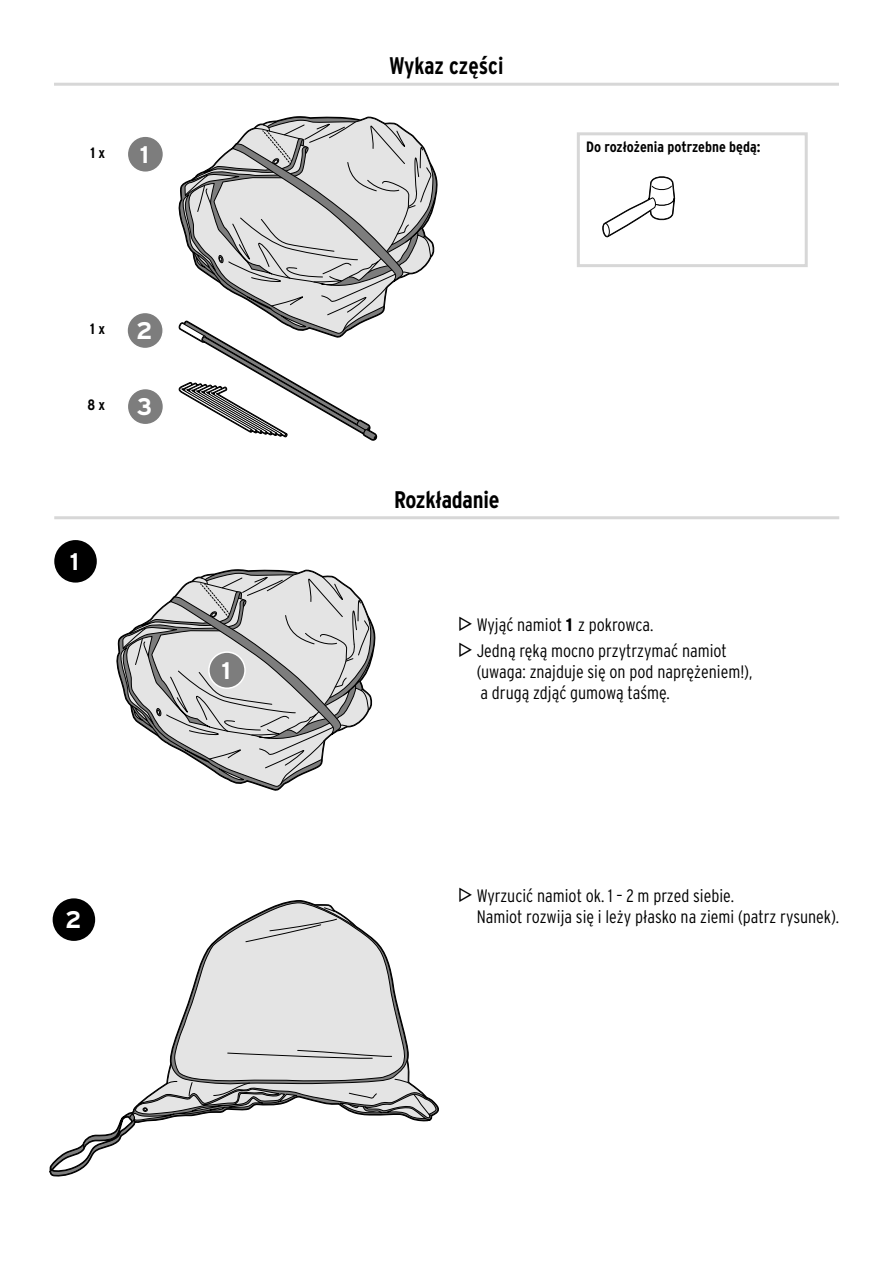
<style>
.page{position:relative;width:893px;height:1263px;background:#fff}
.page>*{position:absolute;margin:0;border:0;box-sizing:border-box;transform-origin:0 0}
.ID_M01_AUFBAU_HEADLI{font:700 condensed 24px "Interstate OT";letter-spacing:-.01em;color:#000;scale:.95 1}
.ID_M01_AUFBAU_HEADLI-2{font:700 condensed 24px "Interstate OT";letter-spacing:-.01em;color:#000}
.ID_M01_KREIS_GRAU{font:700 24px "Interstate OT";color:#fff}
.ID_M01_KREIS_SCHWARZ{font:700 24px "Interstate OT";color:#fff}
.t1{font:300 condensed 18px/21px "Interstate OT";color:#000}
.ID_M01_SUBLINE{font:700 condensed 15px "Interstate OT";color:#000}
.ID_M01_TEILELISTE_BA{font:700 condensed 15px "Interstate OT";color:#000}
.s1{font-family:"Cgq Logos";font-weight:400;font-stretch:normal}
.s2{font-weight:700;font-stretch:normal}
</style>
<div class="page">
<div style="left:127px;top:136px;width:36px;height:36px;background:#7d7d7d;border-radius:50%"></div>
<div style="left:127px;top:135px;width:37px;height:38px;border:2px solid #fff;border-radius:50%"></div>
<div style="left:127px;top:312px;width:36px;height:37px;background:#7d7d7d;border-radius:50%"></div>
<div style="left:126px;top:312px;width:38px;height:37px;border:2px solid #fff;border-radius:50%"></div>
<div style="left:127px;top:388px;width:36px;height:37px;background:#7d7d7d;border-radius:50%"></div>
<div style="left:127px;top:388px;width:37px;height:37px;border:2px solid #fff;border-radius:50%"></div>
<svg style="left:271px;top:116px;width:111px;height:5px"></svg>
<svg style="left:179px;top:123px;width:256px;height:318px"></svg>
<hr style="left:54px;top:83px;width:785px;height:3px;background:#d7d7d7">
<svg style="left:602px;top:176px;width:73px;height:61px"></svg>
<div style="left:577px;top:132px;width:231px;height:135px;border:3px solid #d7d7d7"></div>
<svg style="left:209px;top:569px;width:110px;height:218px"></svg>
<svg style="left:202px;top:574px;width:131px;height:210px"></svg>
<svg style="left:119px;top:576px;width:254px;height:205px"></svg>
<svg style="left:50px;top:900px;width:389px;height:276px"></svg>
<hr style="left:54px;top:516px;width:785px;height:3px;background:#d7d7d7">
<div style="left:54px;top:540px;width:43px;height:43px;background:#000;border-radius:50%"></div>
<div style="left:53px;top:898px;width:42px;height:43px;background:#000;border-radius:50%"></div>
<div style="left:209px;top:652px;width:36px;height:36px;background:#7d7d7d;border-radius:50%"></div>
<div style="left:208px;top:651px;width:38px;height:38px;border:2px solid #fff;border-radius:50%"></div>
<p class="ID_M01_TEILELISTE_BA" style="left:90px;top:144px;width:16px">1 x</p>
<p class="ID_M01_KREIS_GRAU" style="left:140px;top:140px;width:11px">1</p>
<p class="ID_M01_TEILELISTE_BA" style="left:90px;top:320px;width:16px">1 x</p>
<p class="ID_M01_KREIS_GRAU" style="left:136px;top:316px;width:18px">2</p>
<p class="ID_M01_TEILELISTE_BA" style="left:87px;top:396px;width:19px">8 x</p>
<p class="ID_M01_KREIS_GRAU" style="left:137px;top:392px;width:17px">3</p>
<p class="ID_M01_KREIS_SCHWARZ" style="left:70px;top:547px;width:11px">1</p>
<p class="ID_M01_KREIS_GRAU" style="left:222px;top:656px;width:11px">1</p>
<p class="ID_M01_KREIS_SCHWARZ" style="left:65px;top:905px;width:18px">2</p>
<p class="ID_M01_AUFBAU_HEADLI" style="left:390px;top:51px;width:121px">Wykaz części</p>
<p class="ID_M01_SUBLINE" style="left:586px;top:138px;width:176px">Do rozłożenia potrzebne będą:</p>
<p class="ID_M01_AUFBAU_HEADLI-2" style="left:394px;top:485px;width:107px">Rozkładanie</p>
<p class="t1" style="left:460px;top:615px;width:195px"><span class="s1">M</span> Wyjąć namiot <span class="s2">1</span> z pokrowca.</p>
<p class="t1" style="left:477px;top:640px;width:277px;text-indent:-17px"><span class="s1">M</span> Jedną ręką mocno przytrzymać namiot (uwaga: znajduje się on pod naprężeniem!), a drugą zdjąć gumową taśmę.</p>
<p class="t1" style="left:477px;top:886px;width:364px;text-indent:-17px"><span class="s1">M</span> Wyrzucić namiot ok. 1 – 2 m przed siebie.<br>Namiot rozwija się i leży płasko na ziemi (patrz rysunek).</p>
</div>
